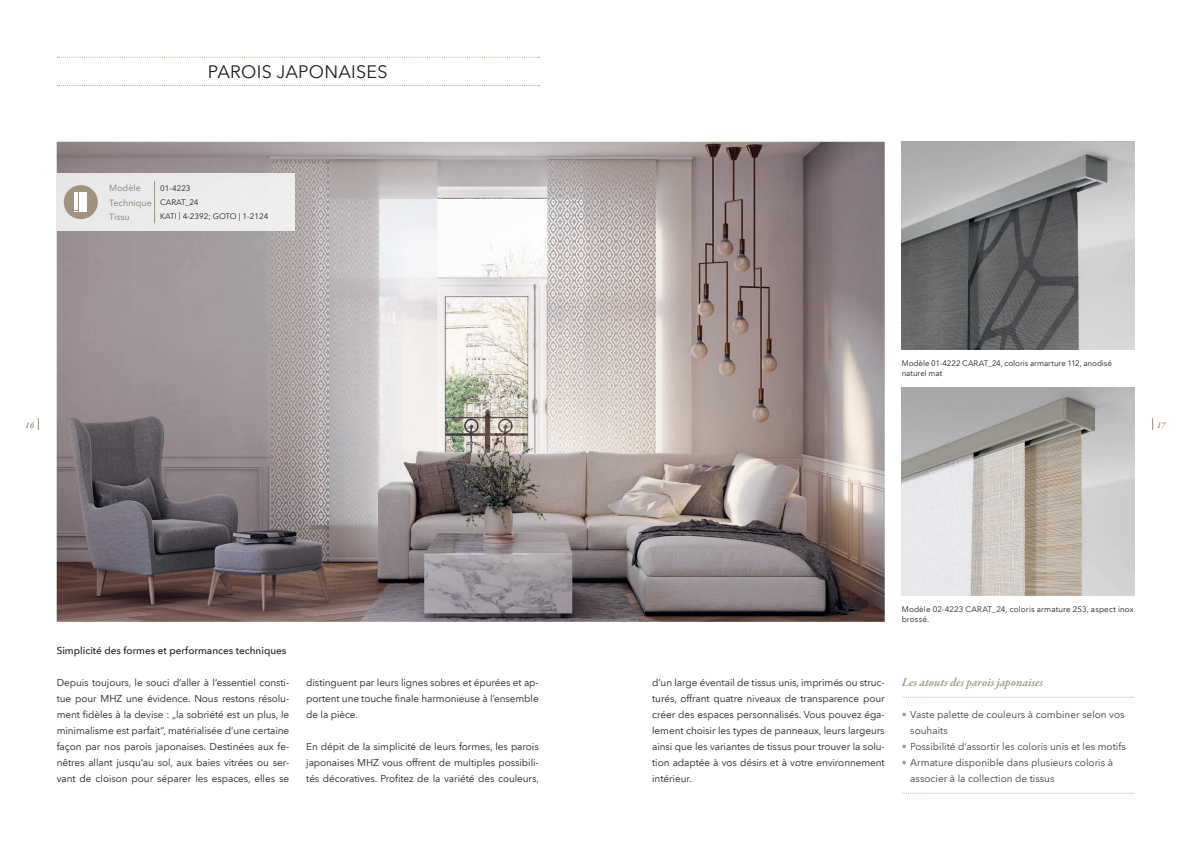
<style>
.page{position:relative;width:1191px;height:842px;background:#fff}
.page>*{position:absolute;margin:0;border:0;box-sizing:border-box;transform-origin:0 0}
.t1{font:18px "Avenir Next LT Com";letter-spacing:.01em;color:#231f20}
.t2{font:italic 600 12px "Garamond Premr Pro";color:#a0947f}
.t3{font:10px/16px "Avenir Next LT Com";letter-spacing:-.01em;color:#231f20;text-align:justify}
.t4{font:10px/16px "Avenir Next LT Com";color:#3e3e3f}
.t5{font:500 10px "Avenir Next LT Com";color:#231f20}
.t6{font:9px/14.2px "Avenir Next LT Com";color:#887c68}
.t7{font:italic 600 9px "Garamond Premr Pro";color:#998a75}
.t8{font:8px/10px "Avenir Next LT Com";color:#231f20}
.s1{font-size:8px;color:#231f20}
.s2{color:#a89b85}
</style>
<div class="page">
<img style="left:57px;top:142px;width:827px;height:480px">
<img style="left:901px;top:388px;width:233px;height:208px">
<img style="left:901px;top:142px;width:233px;height:208px">
<svg style="left:38px;top:418px;width:1px;height:12px"></svg>
<svg style="left:1152px;top:418px;width:1px;height:12px"></svg>
<svg style="left:57px;top:57px;width:482px;height:1px"></svg>
<svg style="left:57px;top:85px;width:482px;height:1px"></svg>
<svg style="left:901px;top:697px;width:233px;height:1px"></svg>
<svg style="left:901px;top:793px;width:233px;height:1px"></svg>
<div style="left:57px;top:174px;width:238px;height:56px;background:#ecebeb"></div>
<svg style="left:154px;top:181px;width:1px;height:42px"></svg>
<div style="left:64px;top:185px;width:34px;height:34px;background:#a1937b;border-radius:50%"></div>
<hr style="left:74px;top:193px;width:4px;height:17px;background:#fcfefe">
<svg style="left:74px;top:211px;width:13px;height:1px"></svg>
<div style="left:79px;top:193px;width:8px;height:18px;background:#fcfefe"></div>
<h1 class="t1" style="left:208px;top:61px;width:181px">PAROIS JAPONAISES</h1>
<p class="t6" style="left:109px;top:181px;width:33px">Modèle</p>
<p class="t8" style="left:160px;top:183px;width:32px">01-4223</p>
<p class="t6" style="left:109px;top:195px;width:91px">Technique <span class="s1">CARAT_24<br></span>Tissu</p>
<p class="t8" style="left:160px;top:212px;width:110px">KATI | 4-2392; GOTO | 1-2124</p>
<p class="t8" style="left:901px;top:358px;width:212px">Modèle 01-4222 CARAT_24, coloris armarture 112, anodisé naturel mat</p>
<p class="t7" style="left:25px;top:419px;width:10px">16</p>
<p class="t7" style="left:1156px;top:419px;width:10px">17</p>
<p class="t5" style="left:57px;top:644px;width:231px">Simplicité des formes et performances techniques</p>
<p class="t3" style="left:57px;top:674px;width:234px">Depuis toujours, le souci d‘aller à l‘essentiel consti&shy;tue pour MHZ une évidence. Nous restons résolu&shy;ment fidèles à la devise : „la sobriété est un plus, le minimalisme est parfait“, matérialisée d‘une certaine façon par nos parois japonaises. Destinées aux fe&shy;nêtres allant jusqu‘au sol, aux baies vitrées ou ser&shy;vant de cloison pour séparer les espaces, elles se</p>
<p class="t3" style="left:306px;top:674px;width:234px">distinguent par leurs lignes sobres et épurées et ap&shy;portent une touche finale harmonieuse à l‘ensemble de la pièce.</p>
<p class="t3" style="left:306px;top:738px;width:234px">En dépit de la simplicité de leurs formes, les parois japonaises MHZ vous offrent de multiples possibili&shy;tés décoratives. Profitez de la variété des couleurs,</p>
<p class="t8" style="left:901px;top:604px;width:233px">Modèle 02-4223 CARAT_24, coloris armature 253, aspect inox brossé.</p>
<p class="t3" style="left:652px;top:674px;width:234px">d’un large éventail de tissus unis, imprimés ou struc&shy;turés, offrant quatre niveaux de transparence pour créer des espaces personnalisés. Vous pouvez éga&shy;lement choisir les types de panneaux, leurs largeurs ainsi que les variantes de tissus pour trouver la solu&shy;tion adaptée à vos désirs et à votre environnement intérieur.</p>
<p class="t2" style="left:901px;top:675px;width:143px">Les atouts des parois japonaises</p>
<p class="t4" style="left:910px;top:706px;width:216px;text-indent:-9px"><span class="s2">•</span> Vaste palette de couleurs à combiner selon vos souhaits</p>
<p class="t4" style="left:901px;top:738px;width:225px"><span class="s2">•</span> Possibilité d‘assortir les coloris unis et les motifs</p>
<p class="t4" style="left:910px;top:754px;width:204px;text-indent:-9px"><span class="s2">•</span> Armature disponible dans plusieurs coloris à associer à la collection de tissus</p>
</div>
